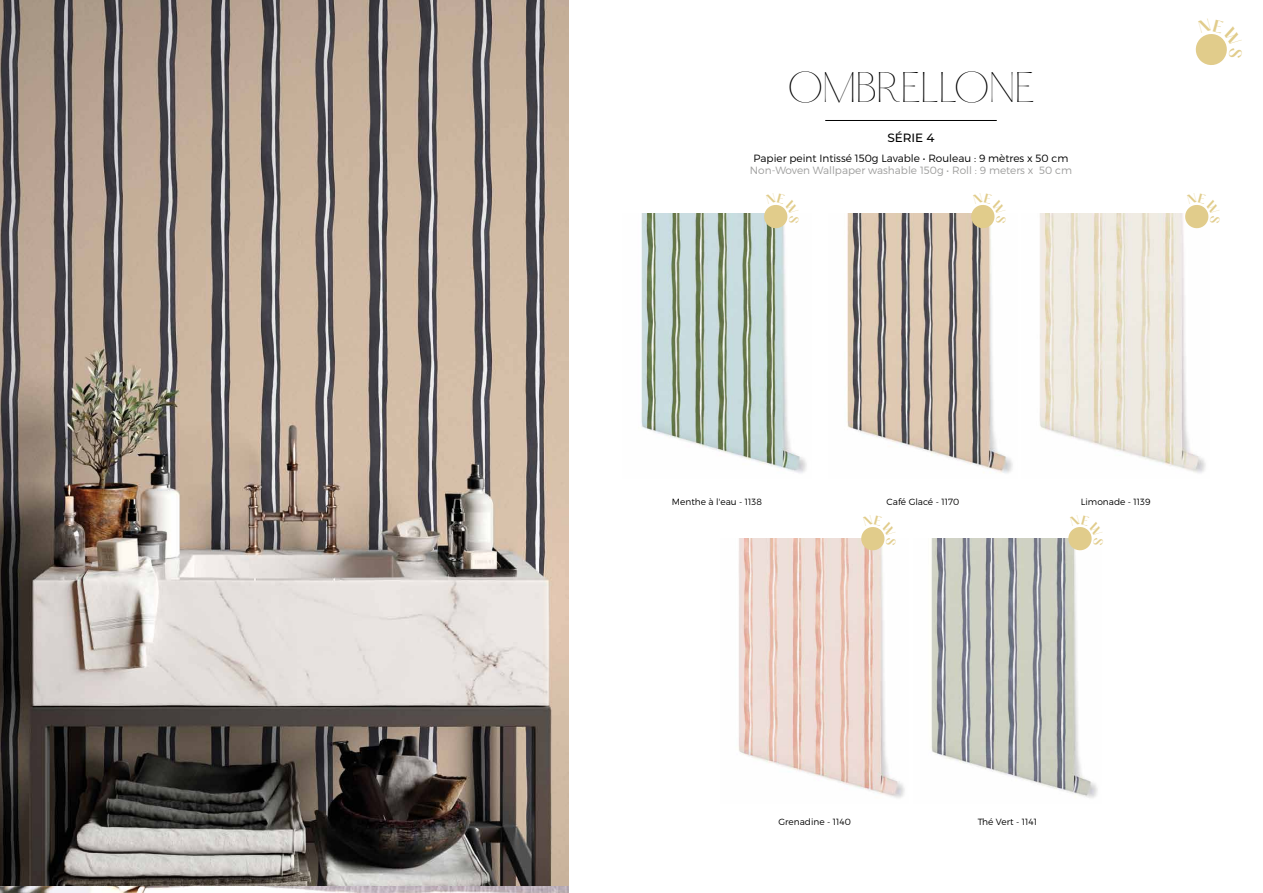
<style>
.page{position:relative;width:1263px;height:893px;background:#fff}
.page>*{position:absolute;margin:0;border:0;box-sizing:border-box;transform-origin:0 0}
.t1{font:200 37.5px "Hatton";letter-spacing:-.01em;color:#000}
.t2{font:500 12px "Montserrat";color:#000}
.t3{font:300 10.5px "Montserrat";color:#000}
.t4{font:300 10.5px "Montserrat";color:#9d9d9c}
.t5{font:300 9px "Montserrat";color:#000}
</style>
<div class="page">
<hr style="left:825px;top:120px;width:172px;height:1px;background:#000">
<img style="left:641px;top:214px;width:166px;height:259px">
<img style="left:738px;top:539px;width:167px;height:259px">
<img style="left:847px;top:214px;width:166px;height:260px">
<img style="left:931px;top:539px;width:167px;height:259px">
<img style="left:1039px;top:214px;width:167px;height:259px">
<img style="left:0;top:0;width:568px;height:886px">
<svg style="left:1184px;top:205px;width:25px;height:25px"></svg>
<svg style="left:970px;top:205px;width:36px;height:25px"></svg>
<svg style="left:1067px;top:527px;width:31px;height:25px"></svg>
<svg style="left:763px;top:205px;width:36px;height:25px"></svg>
<svg style="left:860px;top:527px;width:36px;height:25px"></svg>
<svg style="left:1195px;top:34px;width:32px;height:31px"></svg>
<h1 class="t1" style="left:787px;top:67px;width:249px">OMBRELLONE</h1>
<h2 class="t2" style="left:887px;top:129px;width:49px">SÉRIE 4</h2>
<p class="t3" style="left:753px;top:151px;width:316px">Papier peint Intissé 150g Lavable • Rouleau : 9 mètres x 50 cm</p>
<p class="t4" style="left:750px;top:164px;width:324px">Non-Woven Wallpaper washable 150g • Roll : 9 meters x 50 cm</p>
<p class="t5" style="left:672px;top:496px;width:91px">Menthe à l'eau - 1138</p>
<p class="t5" style="left:886px;top:496px;width:74px">Café Glacé - 1170</p>
<p class="t5" style="left:1081px;top:496px;width:71px">Limonade - 1139</p>
<p class="t5" style="left:778px;top:816px;width:74px">Grenadine - 1140</p>
<p class="t5" style="left:978px;top:816px;width:61px">Thé Vert - 1141</p>
</div>
